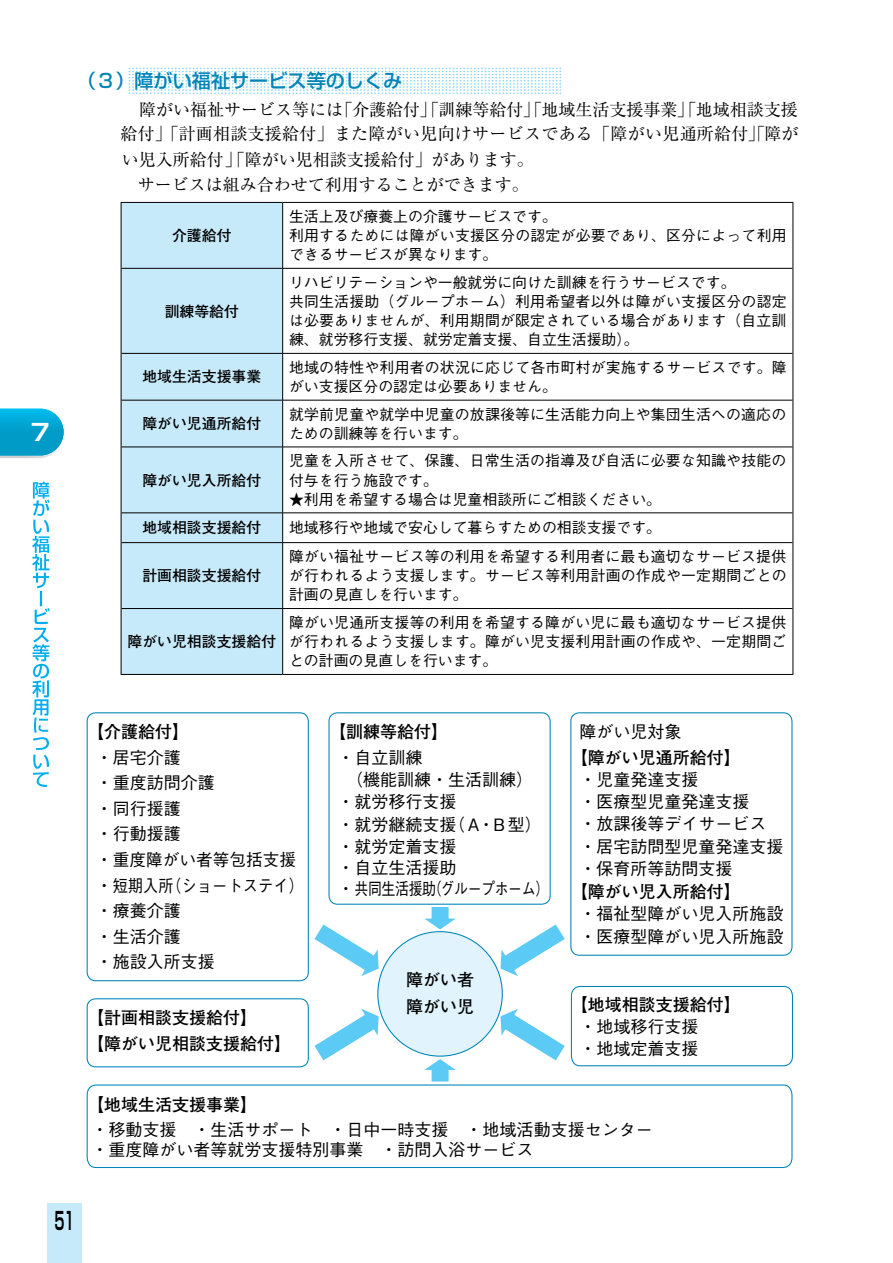
<style>
.page{position:relative;width:893px;height:1263px;background:#fff}
.page>*{position:absolute;margin:0;border:0;box-sizing:border-box;transform-origin:0 0}
.t1{font:700 24.15px "Shin Go Pro De";color:#000;scale:.55 1}
.t2{font:700 22.95px "Shin Go Pro De";color:#fff;scale:1.11 1}
.t3{font:500 19.2px "Shin Go Pro";color:#0084b6}
.t4{font:500 16.95px/25.5px "Gothic BBB Pro";color:#000}
.t5{font:16.95px/25.5px "Ryumin Pro";color:#000}
.t6{font:700 16.95px/25.5px "Futo Go B101 Pro";color:#000}
.t7{font:500 16.95px "Gothic BBB Pro";letter-spacing:-.03em;color:#000}
.t8{font:500 14.85px/19.2px "Gothic BBB Pro";letter-spacing:.015em;color:#000}
.t9{font:700 14.85px "Futo Go B101 Pro";color:#000}
</style>
<div class="page">
<svg style="left:129px;top:68px;width:432px;height:26px"></svg>
<div style="left:122px;top:203px;width:160px;height:471px;background:#c7eafb"></div>
<hr style="left:121px;top:202px;width:162px;height:1px;background:#000">
<hr style="left:121px;top:203px;width:1px;height:65px;background:#000">
<hr style="left:283px;top:202px;width:510px;height:1px;background:#000">
<hr style="left:792px;top:203px;width:1px;height:65px;background:#000">
<hr style="left:121px;top:268px;width:1px;height:85px;background:#000">
<hr style="left:792px;top:268px;width:1px;height:85px;background:#000">
<hr style="left:121px;top:353px;width:1px;height:47px;background:#000">
<hr style="left:792px;top:353px;width:1px;height:47px;background:#000">
<hr style="left:121px;top:400px;width:1px;height:47px;background:#000">
<hr style="left:792px;top:400px;width:1px;height:47px;background:#000">
<hr style="left:121px;top:447px;width:1px;height:66px;background:#000">
<hr style="left:792px;top:447px;width:1px;height:66px;background:#000">
<hr style="left:121px;top:513px;width:1px;height:30px;background:#000">
<hr style="left:792px;top:513px;width:1px;height:30px;background:#000">
<hr style="left:121px;top:543px;width:1px;height:65px;background:#000">
<hr style="left:792px;top:543px;width:1px;height:65px;background:#000">
<hr style="left:121px;top:608px;width:1px;height:66px;background:#000">
<hr style="left:792px;top:608px;width:1px;height:66px;background:#000">
<hr style="left:121px;top:674px;width:162px;height:1px;background:#000">
<hr style="left:283px;top:674px;width:510px;height:1px;background:#000">
<hr style="left:282px;top:203px;width:1px;height:65px;background:#000">
<hr style="left:121px;top:268px;width:162px;height:1px;background:#000">
<hr style="left:283px;top:268px;width:509px;height:1px;background:#000">
<hr style="left:282px;top:269px;width:1px;height:84px;background:#000">
<hr style="left:121px;top:353px;width:162px;height:1px;background:#000">
<hr style="left:283px;top:353px;width:509px;height:1px;background:#000">
<hr style="left:282px;top:354px;width:1px;height:46px;background:#000">
<hr style="left:121px;top:400px;width:162px;height:1px;background:#000">
<hr style="left:283px;top:400px;width:509px;height:1px;background:#000">
<hr style="left:282px;top:400px;width:1px;height:47px;background:#000">
<hr style="left:121px;top:447px;width:162px;height:1px;background:#000">
<hr style="left:283px;top:447px;width:509px;height:1px;background:#000">
<hr style="left:282px;top:447px;width:1px;height:66px;background:#000">
<hr style="left:121px;top:513px;width:162px;height:1px;background:#000">
<hr style="left:283px;top:513px;width:509px;height:1px;background:#000">
<svg style="left:282px;top:513px;width:1px;height:29px"></svg>
<hr style="left:121px;top:542px;width:162px;height:1px;background:#000">
<hr style="left:283px;top:542px;width:509px;height:1px;background:#000">
<hr style="left:282px;top:543px;width:1px;height:65px;background:#000">
<hr style="left:121px;top:608px;width:162px;height:1px;background:#000">
<hr style="left:283px;top:608px;width:509px;height:1px;background:#000">
<hr style="left:282px;top:609px;width:1px;height:65px;background:#000">
<div style="left:87px;top:712px;width:222px;height:269px;border:1px solid #0084b6;border-radius:9px"></div>
<div style="left:87px;top:998px;width:222px;height:69px;border:1px solid #0084b6;border-radius:9px"></div>
<svg style="left:86px;top:1084px;width:707px;height:84px"></svg>
<div style="left:328px;top:712px;width:223px;height:193px;border:1px solid #0084b6;border-radius:9px"></div>
<div style="left:378px;top:932px;width:124px;height:124px;background:#e1f4fd;border-radius:50%"></div>
<div style="left:570px;top:712px;width:222px;height:244px;border:1px solid #0084b6;border-radius:9px"></div>
<svg style="left:424px;top:907px;width:32px;height:22px"></svg>
<svg style="left:424px;top:1059px;width:32px;height:22px"></svg>
<svg style="left:314px;top:924px;width:65px;height:52px"></svg>
<svg style="left:500px;top:924px;width:65px;height:52px"></svg>
<svg style="left:314px;top:1009px;width:65px;height:51px"></svg>
<svg style="left:500px;top:985px;width:294px;height:82px"></svg>
<div style="left:48px;top:1203px;width:34px;height:60px;background:#c7eafb"></div>
<svg style="left:0;top:409px;width:64px;height:49px;background:#1dacd4"></svg>
<svg style="left:32px;top:482px;width:18px;height:305px"></svg>
<h2 class="t2" style="left:28px;top:413px;width:24px">７</h2>
<p class="t3" style="left:77px;top:65px;width:327px">（３）障がい福祉サービス等のしくみ</p>
<p class="t5" style="left:121px;top:120px;width:679px">給付」「計画相談支援給付」また障がい児向けサービスである「障がい児通所給付」「障がい児入所給付」「障がい児相談支援給付」があります。<br>　サービスは組み合わせて利用することができます。</p>
<p class="t9" style="left:172px;top:224px;width:61px">介護給付</p>
<p class="t5" style="left:139px;top:96px;width:660px">障がい福祉サービス等には「介護給付」「訓練等給付」「地域生活支援事業」「地域相談支援</p>
<p class="t8" style="left:289px;top:205px;width:499px">生活上及び療養上の介護サービスです。<br>利用するためには障がい支援区分の認定が必要であり、区分によって利用できるサービスが異なります。</p>
<p class="t9" style="left:165px;top:299px;width:76px">訓練等給付</p>
<p class="t8" style="left:289px;top:271px;width:499px">リハビリテーションや一般就労に向けた訓練を行うサービスです。<br>共同生活援助（グループホーム）利用希望者以外は障がい支援区分の認定は必要ありませんが、利用期間が限定されている場合があります（自立訓練、就労移行支援、就労定着支援、自立生活援助）。</p>
<p class="t9" style="left:142px;top:365px;width:121px">地域生活支援事業</p>
<p class="t8" style="left:289px;top:356px;width:499px">地域の特性や利用者の状況に応じて各市町村が実施するサービスです。障がい支援区分の認定は必要ありません。</p>
<p class="t9" style="left:142px;top:412px;width:121px">障がい児通所給付</p>
<p class="t8" style="left:289px;top:403px;width:499px">就学前児童や就学中児童の放課後等に生活能力向上や集団生活への適応のための訓練等を行います。</p>
<p class="t9" style="left:142px;top:468px;width:121px">障がい児入所給付</p>
<p class="t8" style="left:289px;top:449px;width:499px">児童を入所させて、保護、日常生活の指導及び自活に必要な知識や技能の付与を行う施設です。</p>
<p class="t8" style="left:289px;top:488px;width:374px">★利用を希望する場合は児童相談所にご相談ください。</p>
<p class="t9" style="left:142px;top:516px;width:121px">地域相談支援給付</p>
<p class="t8" style="left:289px;top:516px;width:374px">地域移行や地域で安心して暮らすための相談支援です。</p>
<p class="t9" style="left:142px;top:564px;width:121px">計画相談支援給付</p>
<p class="t8" style="left:289px;top:545px;width:499px;text-align:justify">障がい福祉サービス等の利用を希望する利用者に最も適切なサービス提供が行われるよう支援します。サービス等利用計画の作成や一定期間ごとの計画の見直しを行います。</p>
<p class="t9" style="left:127px;top:630px;width:150px">障がい児相談支援給付</p>
<p class="t8" style="left:289px;top:611px;width:499px;text-align:justify">障がい児通所支援等の利用を希望する障がい児に最も適切なサービス提供が行われるよう支援します。障がい児支援利用計画の作成や、一定期間ごとの計画の見直しを行います。</p>
<h1 class="t1" style="left:54px;top:1201px;width:38px">51</h1>
<p class="t6" style="left:87px;top:717px;width:104px">【介護給付】</p>
<p class="t4" style="left:96px;top:743px;width:210px">・居宅介護<br>・重度訪問介護<br>・同行援護<br>・行動援護<br>・重度障がい者等包括支援・短期入所（ショートステイ）・療養介護<br>・生活介護<br>・施設入所支援</p>
<p class="t6" style="left:87px;top:1003px;width:206px">【計画相談支援給付】<br>【障がい児相談支援給付】</p>
<p class="t6" style="left:329px;top:717px;width:121px">【訓練等給付】</p>
<p class="t4" style="left:337px;top:743px;width:87px">・自立訓練</p>
<p class="t4" style="left:346px;top:765px;width:189px">（機能訓練・生活訓練）</p>
<p class="t4" style="left:337px;top:787px;width:121px">・就労移行支援</p>
<p class="t4" style="left:337px;top:809px;width:206px">・就労継続支援（Ａ・Ｂ型）</p>
<p class="t4" style="left:337px;top:832px;width:121px">・就労定着支援</p>
<p class="t7" style="left:337px;top:875px;width:213px">・共同生活援助（グループホーム）</p>
<p class="t4" style="left:338px;top:853px;width:121px">・自立生活援助</p>
<p class="t6" style="left:406px;top:964px;width:70px;line-height:27px">障がい者障がい児</p>
<p class="t4" style="left:579px;top:717px;width:104px">障がい児対象</p>
<p class="t6" style="left:571px;top:742px;width:172px">【障がい児通所給付】</p>
<p class="t4" style="left:579px;top:766px;width:189px;line-height:22.2px">・児童発達支援<br>・医療型児童発達支援・放課後等デイサービス</p>
<p class="t4" style="left:579px;top:854px;width:155px">・保育所等訪問支援</p>
<p class="t4" style="left:579px;top:832px;width:206px">・居宅訪問型児童発達支援</p>
<p class="t6" style="left:571px;top:877px;width:172px">【障がい児入所給付】</p>
<p class="t4" style="left:579px;top:901px;width:206px;line-height:22.2px">・福祉型障がい児入所施設・医療型障がい児入所施設</p>
<p class="t6" style="left:571px;top:989px;width:172px">【地域相談支援給付】</p>
<p class="t4" style="left:579px;top:1013px;width:121px;line-height:22.2px">・地域移行支援・地域定着支援</p>
<p class="t6" style="left:87px;top:1089px;width:172px">【地域生活支援事業】</p>
<p class="t4" style="left:91px;top:1117px;width:580px;line-height:20.4px">・移動支援　・生活サポート　・日中一時支援　・地域活動支援センター　・重度障がい者等就労支援特別事業　・訪問入浴サービス</p>
</div>
